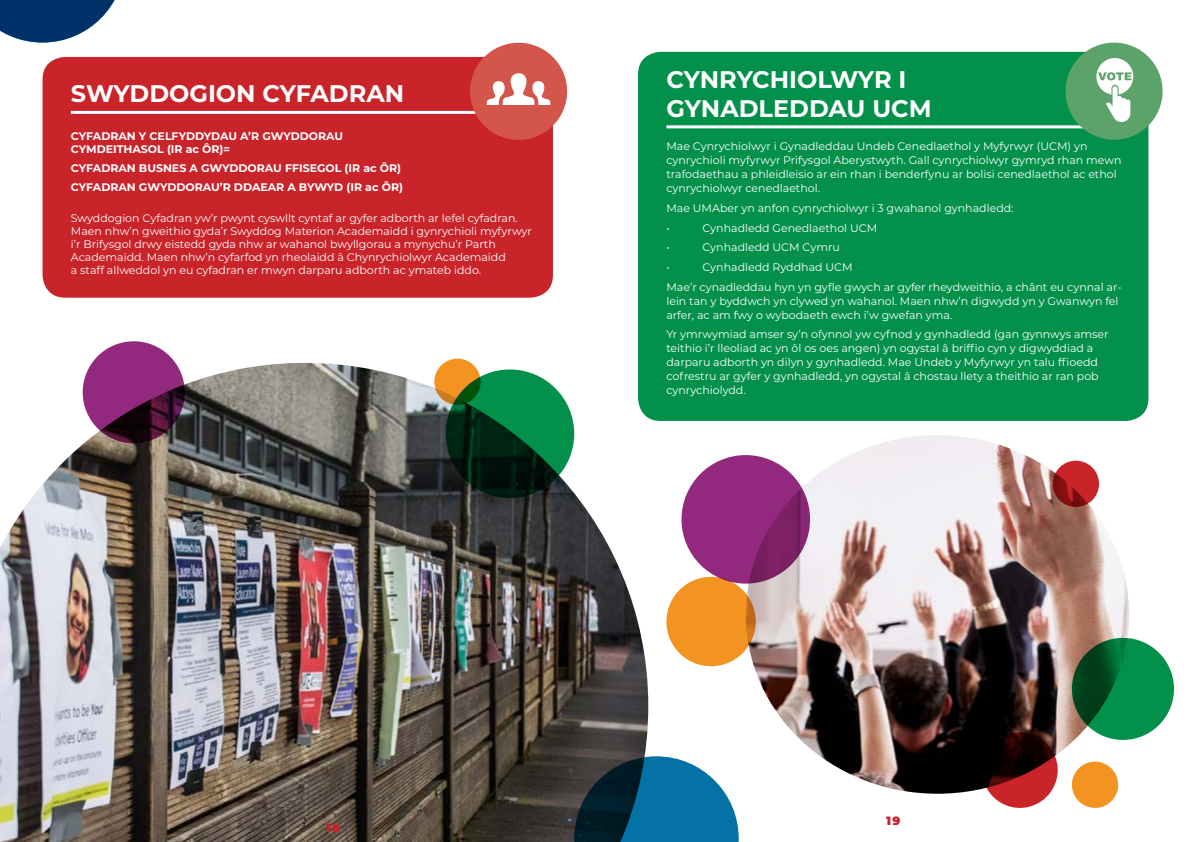
<style>
.page{position:relative;width:1191px;height:842px;background:#fff}
.page>*{position:absolute;margin:0;border:0;box-sizing:border-box;transform-origin:0 0}
.t1{font:700 24px/28.8px "Montserrat";color:#fff}
.t2{font:900 12px "Montserrat";color:#ca242b}
.t3{font:11px/14px "Montserrat";color:#fff}
.t4{font:700 11px/13.2px "Montserrat";color:#fff}
</style>
<div class="page">
<img style="left:0;top:363px;width:648px;height:479px">
<div style="left:43px;top:57px;width:510px;height:241px;background:#ca242b;border-radius:23px"></div>
<hr style="left:71px;top:111px;width:482px;height:3px;background:#fff">
<div style="left:470px;top:43px;width:97px;height:97px;background:#d45549;border-radius:50%"></div>
<svg style="left:487px;top:73px;width:63px;height:32px"></svg>
<svg style="left:0;top:0;width:115px;height:43px"></svg>
<svg style="left:83px;top:341px;width:102px;height:102px;fill:#93297e"></svg>
<svg style="left:446px;top:369px;width:128px;height:129px"></svg>
<svg style="left:434px;top:359px;width:46px;height:46px;fill:#f39322"></svg>
<svg style="left:574px;top:756px;width:164px;height:86px"></svg>
<div style="left:638px;top:52px;width:510px;height:369px;background:#02904b;border-radius:23px"></div>
<hr style="left:666px;top:125px;width:429px;height:3px;background:#fff">
<div style="left:1065px;top:43px;width:97px;height:97px;background:#5ca36a;border-radius:50%"></div>
<img style="left:746px;top:435px;width:383px;height:359px">
<svg style="left:681px;top:455px;width:129px;height:129px;fill:#93297e"></svg>
<svg style="left:1071px;top:638px;width:103px;height:102px;fill:#02904b"></svg>
<div style="left:666px;top:577px;width:89px;height:89px;background:#f39322;border-radius:50%"></div>
<svg style="left:982px;top:732px;width:75px;height:76px"></svg>
<svg style="left:1052px;top:461px;width:47px;height:46px;fill:#ca242b"></svg>
<div style="left:1071px;top:762px;width:47px;height:46px;background:#f39322;border-radius:50%"></div>
<svg style="left:1096px;top:58px;width:37px;height:64px"></svg>
<h1 class="t1" style="left:71px;top:78px;width:335px">SWYDDOGION CYFADRAN</h1>
<p class="t4" style="left:71px;top:129px;width:274px">CYFADRAN Y CELFYDDYDAU A’R GWYDDORAU<br>CYMDEITHASOL (IR ac ÔR)=</p>
<p class="t4" style="left:71px;top:158px;width:334px;line-height:18.9px">CYFADRAN BUSNES A GWYDDORAU FFISEGOL (IR ac ÔR)<br>CYFADRAN GWYDDORAU’R DDAEAR A BYWYD (IR ac ÔR)</p>
<p class="t3" style="left:71px;top:211px;width:462px;line-height:13.2px">Swyddogion Cyfadran yw’r pwynt cyswllt cyntaf ar gyfer adborth ar lefel cyfadran.<br>Maen nhw’n gweithio gyda’r Swyddog Materion Academaidd i gynrychioli myfyrwyr i’r Brifysgol drwy eistedd gyda nhw ar wahanol bwyllgorau a mynychu’r Parth Academaidd. Maen nhw’n cyfarfod yn rheolaidd â Chynrychiolwyr Academaidd<br>a staff allweddol yn eu cyfadran er mwyn darparu adborth ac ymateb iddo.</p>
<h1 class="t1" style="left:666px;top:64px;width:267px">CYNRYCHIOLWYR I<br>GYNADLEDDAU UCM</h1>
<p class="t3" style="left:666px;top:139px;width:456px">Mae Cynrychiolwyr i Gynadleddau Undeb Cenedlaethol y Myfyrwyr (UCM) yn cynrychioli myfyrwyr Prifysgol Aberystwyth. Gall cynrychiolwyr gymryd rhan mewn trafodaethau a phleidleisio ar ein rhan i benderfynu ar bolisi cenedlaethol ac ethol cynrychiolwyr cenedlaethol.</p>
<p class="t3" style="left:666px;top:198px;width:349px;line-height:19.7px">Mae UMAber yn anfon cynrychiolwyr i 3 gwahanol gynhadledd: •</p>
<p class="t3" style="left:702px;top:220px;width:176px">Cynhadledd Genedlaethol UCM</p>
<p class="t3" style="left:666px;top:240px;width:5px">•</p>
<p class="t3" style="left:702px;top:240px;width:139px">Cynhadledd UCM Cymru</p>
<p class="t3" style="left:666px;top:260px;width:5px">•</p>
<p class="t3" style="left:666px;top:257px;width:456px;line-height:19.7px;text-indent:36px">Cynhadledd Ryddhad UCM<br>Mae’r cynadleddau hyn yn gyfle gwych ar gyfer rheydweithio, a chânt eu cynnal ar-</p>
<p class="t3" style="left:666px;top:293px;width:454px">lein tan y byddwch yn clywed yn wahanol. Maen nhw’n digwydd yn y Gwanwyn fel arfer, ac am fwy o wybodaeth ewch i’w gwefan yma.</p>
<p class="t3" style="left:666px;top:327px;width:444px">Yr ymrwymiad amser sy’n ofynnol yw cyfnod y gynhadledd (gan gynnwys amser teithio i’r lleoliad ac yn ôl os oes angen) yn ogystal â briffio cyn y digwyddiad a darparu adborth yn dilyn y gynhadledd. Mae Undeb y Myfyrwyr yn talu ffioedd cofrestru ar gyfer y gynhadledd, yn ogystal â chostau llety a theithio ar ran pob cynrychiolydd.</p>
<p class="t2" style="left:326px;top:819px;width:16px">18</p>
<p class="t2" style="left:886px;top:812px;width:16px">19</p>
</div>
